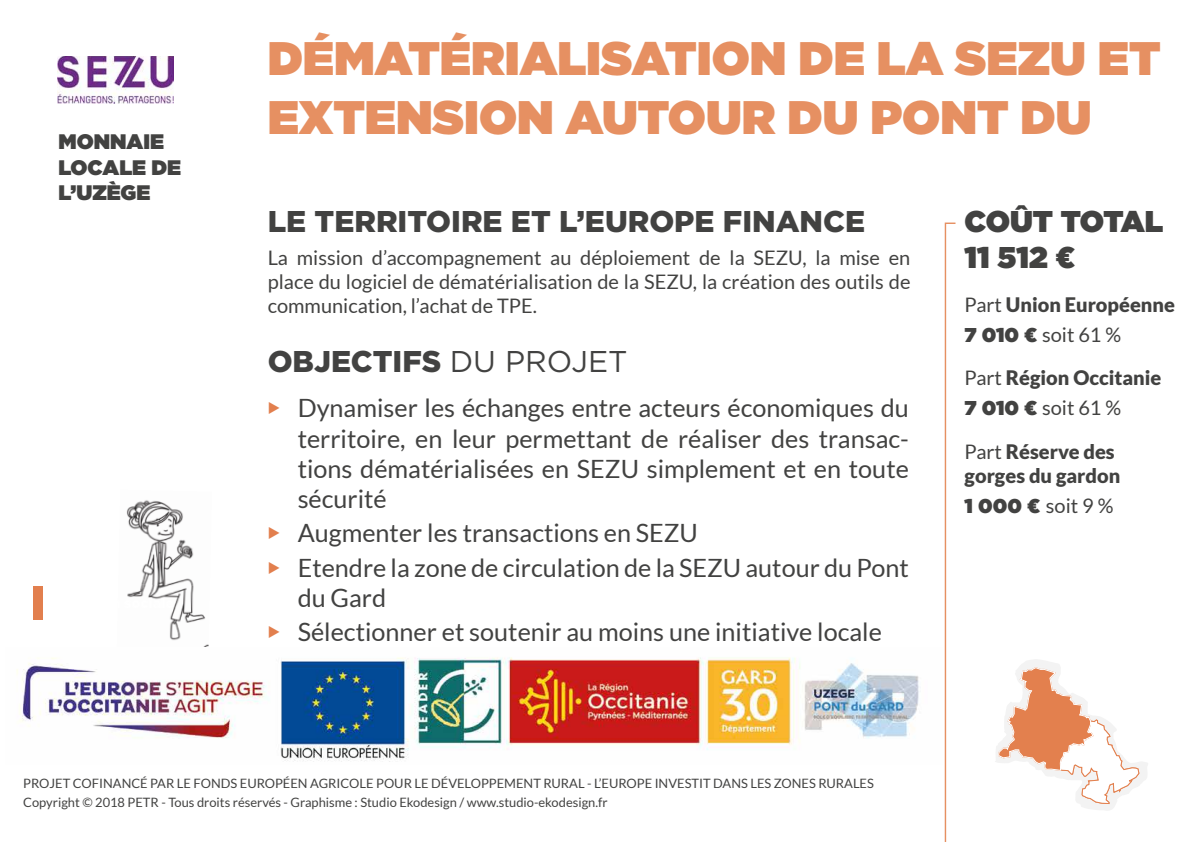
<style>
.page{position:relative;width:1191px;height:842px;background:#fff}
.page>*{position:absolute;margin:0;border:0;box-sizing:border-box;transform-origin:0 0}
.t1{font:900 47px/58.8px "Gotham";color:#e69062}
.t2{font:900 30px "Gotham";color:#424241}
.t3{font:900 30px/36px "Gotham";color:#424241}
.t4{font:25.2px/30.2px "Lato";color:#424241}
.t5{font:900 21px/25.2px "Gotham";color:#424241}
.t6{font:20px/24px "Lato";color:#424241;text-align:justify}
.t7{font:900 20px/29.7px "Lato";color:#424241}
.t8{font:12.9px/19.3px "Lato";color:#424241}
.s1{font-weight:400}
.s2{font-family:"MS Gothic";color:#e27f4e}
.s3{font-family:"Gotham"}
.s4{font-family:"Gotham";font-weight:900}
</style>
<div class="page">
<svg style="left:944px;top:223px;width:11px;height:619px"></svg>
<img style="left:57px;top:56px;width:116px;height:47px">
<svg style="left:995px;top:659px;width:153px;height:151px"></svg>
<img style="left:126px;top:500px;width:68px;height:84px">
<img style="left:127px;top:584px;width:82px;height:63px">
<img style="left:16px;top:657px;width:903px;height:105px">
<div style="left:33px;top:586px;width:10px;height:33px;background:#e27f4e"></div>
<p class="t5" style="left:58px;top:129px;width:124px">MONNAIE<br>LOCALE DE<br>L’UZÈGE</p>
<h1 class="t1" style="left:268px;top:28px;width:894px">DÉMATÉRIALISATION DE LA SEZU ET<br>EXTENSION AUTOUR DU PONT DU</h1>
<p class="t2" style="left:268px;top:201px;width:599px">LE TERRITOIRE ET L’EUROPE FINANCE</p>
<p class="t6" style="left:268px;top:245px;width:644px">La mission d’accompagnement au déploiement de la SEZU, la mise en place du logiciel de dématérialisation de la SEZU, la création des outils de communication, l’achat de TPE.</p>
<p class="t2" style="left:268px;top:341px;width:361px">OBJECTIFS <span class="s1">DU PROJET</span></p>
<p class="t4" style="left:298px;top:393px;width:613px;text-align:justify;text-indent:-30px"><span class="s2">▶</span> Dynamiser les échanges entre acteurs économiques du territoire, en leur permettant de réaliser des transac&shy;tions dématérialisées en SEZU simplement et en toute sécurité</p>
<p class="t4" style="left:268px;top:516px;width:642px;line-height:34.2px"><span class="s2">▶</span> Augmenter les transactions en SEZU<br><span class="s2">▶</span> Etendre la zone de circulation de la SEZU autour du Pont</p>
<p class="t4" style="left:268px;top:580px;width:615px;line-height:34.2px;text-indent:30px">du Gard<br><span class="s2">▶</span> Sélectionner et soutenir au moins une initiative locale</p>
<p class="t3" style="left:964px;top:203px;width:200px">COÛT TOTAL<br>11 512 €</p>
<p class="t7" style="left:964px;top:289px;width:212px"><span class="s1">Part</span> Union Européenne<br><span class="s3">7 010 €</span> <span class="s1">soit 61 %</span></p>
<p class="t7" style="left:964px;top:363px;width:198px"><span class="s1">Part</span> Région Occitanie<br><span class="s3">7 010 €</span> <span class="s1">soit 61 %</span></p>
<p class="t7" style="left:964px;top:439px;width:157px;line-height:24px"><span class="s1">Part</span> Réserve des gorges du gardon</p>
<p class="t6" style="left:964px;top:493px;width:150px"><span class="s4">1 000 €</span> soit 9 %</p>
<p class="t8" style="left:23px;top:774px;width:852px">PROJET COFINANCÉ PAR LE FONDS EUROPÉEN AGRICOLE POUR LE DÉVELOPPEMENT RURAL - L’EUROPE INVESTIT DANS LES ZONES RURALES<br>Copyright © 2018 PETR - Tous droits réservés - Graphisme : Studio Ekodesign / www.studio-ekodesign.fr</p>
</div>
